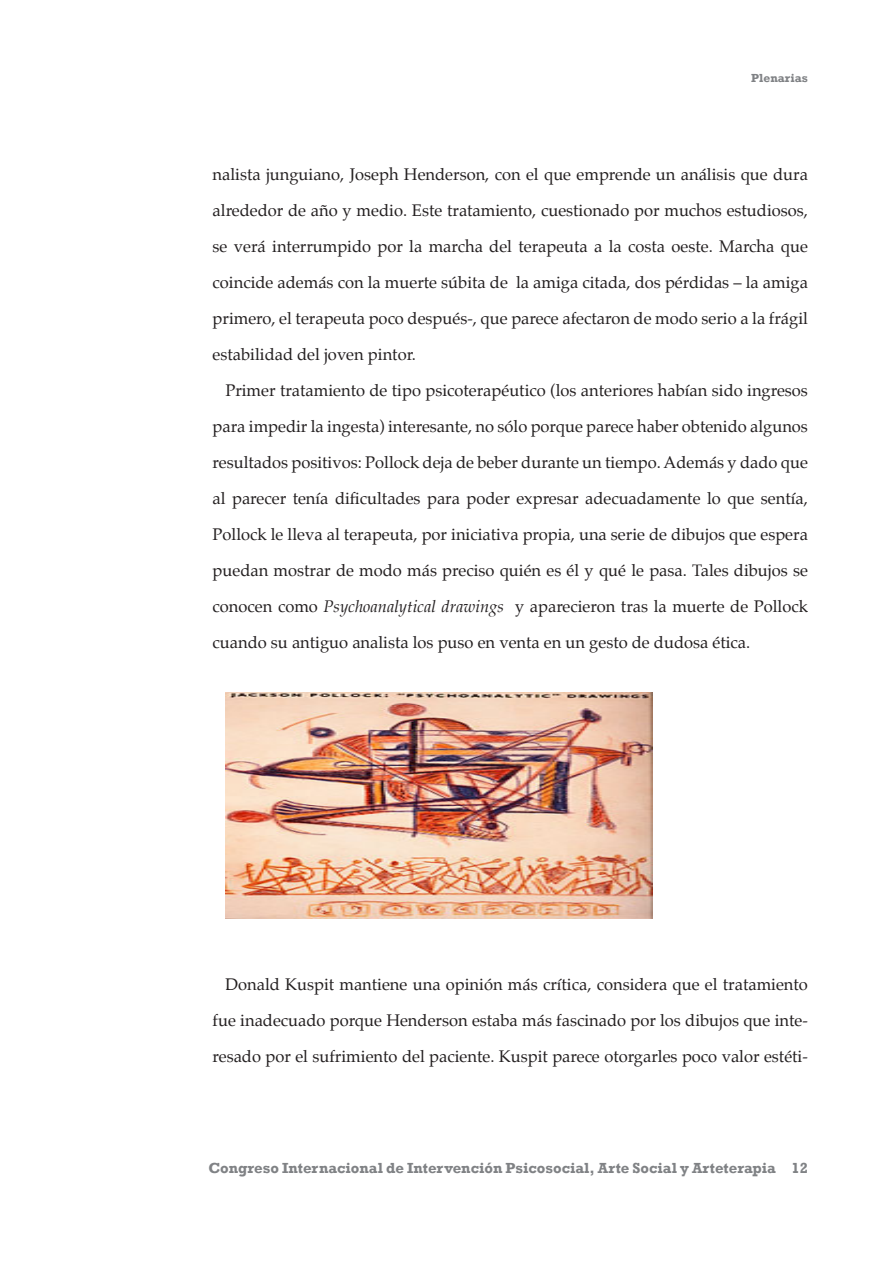
<style>
.page{position:relative;width:893px;height:1263px;background:#fff}
.page>*{position:absolute;margin:0;border:0;box-sizing:border-box;transform-origin:0 0}
.TEXTO{font:16.5px/36px "Palatino";color:#231f20;text-align:justify}
.t1{font:700 15px "Rockwell";color:#808285}
.t2{font:700 12px "Rockwell";color:#808285}
.s1{font-style:italic}
</style>
<div class="page">
<img style="left:225px;top:692px;width:427px;height:226px">
<p class="t2" style="left:751px;top:70px;width:58px">Plenarias</p>
<p class="TEXTO" style="left:213px;top:156px;width:597px">nalista junguiano, Joseph Henderson, con el que emprende un análisis que dura alrededor de año y medio. Este tratamiento, cuestionado por muchos estudiosos, se verá interrumpido por la marcha del terapeuta a la costa oeste. Marcha que coincide además con la muerte súbita de la amiga citada, dos pérdidas – la amiga primero, el terapeuta poco después-, que parece afectaron de modo serio a la frágil estabilidad del joven pintor.</p>
<p class="TEXTO" style="left:213px;top:372px;width:597px;text-indent:13px">Primer tratamiento de tipo psicoterapéutico (los anteriores habían sido ingresos para impedir la ingesta) interesante, no sólo porque parece haber obtenido algunos resultados positivos: Pollock deja de beber durante un tiempo. Además y dado que al parecer tenía dificultades para poder expresar adecuadamente lo que sentía, Pollock le lleva al terapeuta, por iniciativa propia, una serie de dibujos que espera puedan mostrar de modo más preciso quién es él y qué le pasa. Tales dibujos se conocen como <span class="s1">Psychoanalytical drawings</span> y aparecieron tras la muerte de Pollock cuando su antiguo analista los puso en venta en un gesto de dudosa ética.</p>
<p class="TEXTO" style="left:213px;top:966px;width:597px;text-indent:13px">Donald Kuspit mantiene una opinión más crítica, considera que el tratamiento fue inadecuado porque Henderson estaba más fascinado por los dibujos que inte&shy;resado por el sufrimiento del paciente. Kuspit parece otorgarles poco valor estéti-</p>
<p class="t1" style="left:208px;top:1159px;width:569px">Congreso Internacional de Intervención Psicosocial, Arte Social y Arteterapia</p>
<p class="t1" style="left:791px;top:1159px;width:18px">12</p>
</div>
